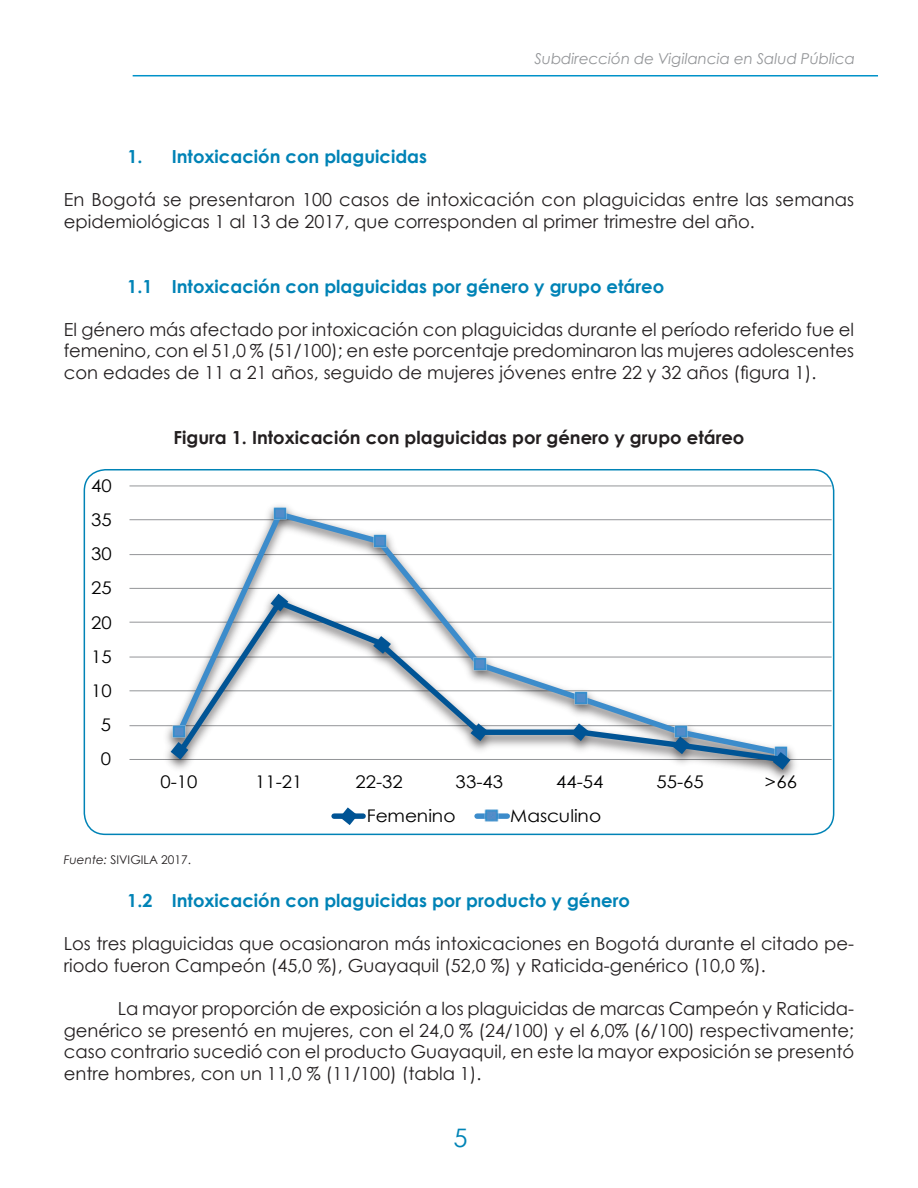
<style>
.page{position:relative;width:918px;height:1188px;background:#fff}
.page>*{position:absolute;margin:0;border:0;box-sizing:border-box;transform-origin:0 0}
.t1{font:25.5px "Century Gothic";color:#0084b6}
.CUERPO_DE_TEXTO{font:18px/21.6px "Century Gothic";color:#231f20}
.VIÑETAS_2{font:700 18px "Century Gothic";color:#0083b6}
.TITULO_TABLAS{font:700 18px "Century Gothic";color:#231f20}
.viñeta_1{font:700 18px "Century Gothic";color:#0083b6}
.t2{font:17.4px "Century Gothic";letter-spacing:.01em;color:#000001;scale:1.07 1}
.t3{font:italic 15px "Century Gothic";color:#939598}
.Citas{font:12px "Century Gothic";color:#231f20}
.s1{font-style:italic}
</style>
<div class="page">
<hr style="left:133px;top:75px;width:745px;height:2px;background:#0092c9">
<hr style="left:129px;top:725px;width:703px;height:1px;background:#939598">
<hr style="left:129px;top:690px;width:703px;height:1px;background:#939598">
<hr style="left:129px;top:657px;width:703px;height:1px;background:#939598">
<hr style="left:129px;top:622px;width:703px;height:1px;background:#939598">
<hr style="left:129px;top:588px;width:703px;height:1px;background:#939598">
<hr style="left:129px;top:554px;width:703px;height:1px;background:#939598">
<hr style="left:129px;top:519px;width:703px;height:1px;background:#939598">
<hr style="left:129px;top:486px;width:703px;height:1px;background:#939598">
<hr style="left:129px;top:759px;width:703px;height:1px;background:#939598">
<div style="left:334px;top:813px;width:29px;height:6px;background:#005495"></div>
<div style="left:477px;top:813px;width:30px;height:6px;background:#3c8ccb"></div>
<img style="left:483px;top:809px;width:17px;height:13px">
<svg style="left:340px;top:807px;width:18px;height:18px"></svg>
<img style="left:169px;top:725px;width:2px;height:16px">
<img style="left:274px;top:505px;width:13px;height:2px">
<img style="left:790px;top:748px;width:1px;height:14px">
<svg style="left:171px;top:507px;width:619px;height:263px"></svg>
<div style="left:84px;top:469px;width:750px;height:366px;border:2px solid #0083b6;border-radius:21px"></div>
<p class="t3" style="left:534px;top:48px;width:322px">Subdirección de Vigilancia en Salud Pública</p>
<p class="viñeta_1" style="left:128px;top:143px;width:301px">1. Intoxicación con plaguicidas</p>
<p class="CUERPO_DE_TEXTO" style="left:64px;top:189px;width:792px">En Bogotá se presentaron 100 casos de intoxicación con plaguicidas entre las semanas epidemiológicas 1 al 13 de 2017, que corresponden al primer trimestre del año.</p>
<p class="VIÑETAS_2" style="left:127px;top:272px;width:538px">1.1 Intoxicación con plaguicidas por género y grupo etáreo</p>
<p class="CUERPO_DE_TEXTO" style="left:64px;top:318px;width:792px;text-align:justify">El género más afectado por intoxicación con plaguicidas durante el período referido fue el femenino, con el 51,0 % (51/100); en este porcentaje predominaron las mujeres adolescentes con edades de 11 a 21 años, seguido de mujeres jóvenes entre 22 y 32 años (figura 1).</p>
<p class="t2" style="left:91px;top:473px;width:21px">40</p>
<p class="t2" style="left:91px;top:508px;width:21px">35</p>
<p class="t2" style="left:91px;top:542px;width:21px">30</p>
<p class="t2" style="left:91px;top:576px;width:21px">25</p>
<p class="t2" style="left:91px;top:610px;width:21px">20</p>
<p class="t2" style="left:91px;top:644px;width:21px">15</p>
<p class="t2" style="left:91px;top:679px;width:21px">10</p>
<p class="t2" style="left:101px;top:713px;width:11px">5</p>
<p class="t2" style="left:101px;top:747px;width:11px">0</p>
<p class="TITULO_TABLAS" style="left:174px;top:424px;width:572px">Figura 1. Intoxicación con plaguicidas por género y grupo etáreo</p>
<p class="t2" style="left:160px;top:770px;width:36px">0-10</p>
<p class="t2" style="left:255px;top:770px;width:46px">11-21</p>
<p class="t2" style="left:355px;top:770px;width:46px">22-32</p>
<p class="t2" style="left:456px;top:770px;width:46px">33-43</p>
<p class="t2" style="left:556px;top:770px;width:46px">44-54</p>
<p class="t2" style="left:656px;top:770px;width:46px">55-65</p>
<p class="t2" style="left:765px;top:770px;width:32px">&gt;66</p>
<p class="t2" style="left:367px;top:804px;width:85px">Femenino</p>
<p class="t2" style="left:510px;top:804px;width:87px">Masculino</p>
<p class="Citas" style="left:64px;top:851px;width:129px"><span class="s1">Fuente:</span> SIVIGILA 2017.</p>
<p class="VIÑETAS_2" style="left:127px;top:887px;width:504px">1.2 Intoxicación con plaguicidas por producto y género</p>
<p class="CUERPO_DE_TEXTO" style="left:64px;top:933px;width:792px">Los tres plaguicidas que ocasionaron más intoxicaciones en Bogotá durante el citado pe&shy;riodo fueron Campeón (45,0 %), Guayaquil (52,0 %) y Raticida-genérico (10,0 %).</p>
<p class="CUERPO_DE_TEXTO" style="left:64px;top:998px;width:792px;text-align:justify;text-indent:54px">La mayor proporción de exposición a los plaguicidas de marcas Campeón y Raticida&shy;genérico se presentó en mujeres, con el 24,0 % (24/100) y el 6,0% (6/100) respectivamente; caso contrario sucedió con el producto Guayaquil, en este la mayor exposición se presentó entre hombres, con un 11,0 % (11/100) (tabla 1).</p>
<h1 class="t1" style="left:454px;top:1120px;width:16px">5</h1>
</div>
